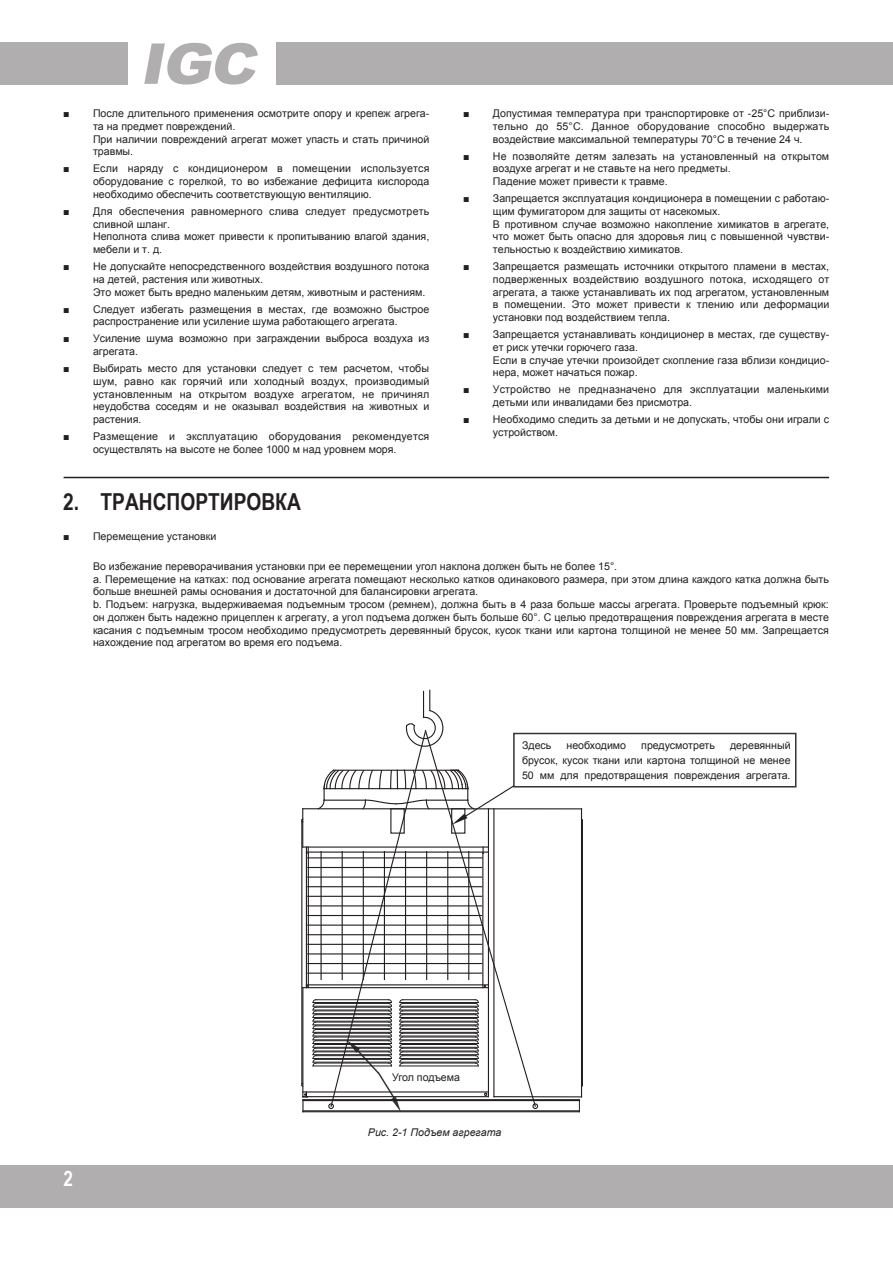
<style>
.page{position:relative;width:893px;height:1263px;background:#fff}
.page>*{position:absolute;margin:0;border:0;box-sizing:border-box;transform-origin:0 0}
.t1{font:700 23.4px "Arial Narrow";color:#231f20}
.t2{font:700 21.3px "Arial Narrow";color:#fff}
.t3{font:10.65px/12.8px "Arial";color:#231f20}
.t4{font:italic 10.65px "Arial";color:#231f20}
.t5{font:10.65px "Arial";letter-spacing:-.02em;color:#231f20}
</style>
<div class="page">
<div style="left:0;top:1165px;width:893px;height:42px;background:#b0aeaf"></div>
<div style="left:276px;top:43px;width:617px;height:42px;background:#b0aeaf"></div>
<div style="left:0;top:43px;width:127px;height:42px;background:#b0aeaf"></div>
<svg style="left:144px;top:43px;width:114px;height:42px"></svg>
<hr style="left:64px;top:477px;width:765px;height:1px;background:#231f20">
<hr style="left:303px;top:1111px;width:276px;height:1px;background:#231f20">
<hr style="left:303px;top:1110px;width:276px;height:1px;background:#231f20">
<hr style="left:303px;top:1100px;width:276px;height:1px;background:#231f20">
<hr style="left:303px;top:1099px;width:276px;height:1px;background:#231f20">
<hr style="left:303px;top:808px;width:278px;height:1px;background:#231f20">
<svg style="left:579px;top:1099px;width:1px;height:12px"></svg>
<hr style="left:581px;top:809px;width:1px;height:288px;background:#231f20">
<hr style="left:582px;top:820px;width:1px;height:265px;background:#231f20">
<hr style="left:494px;top:1096px;width:87px;height:1px;background:#231f20">
<svg style="left:301px;top:690px;width:238px;height:422px"></svg>
<div style="left:513px;top:733px;width:283px;height:54px;border:2px solid #323436"></div>
<p class="t3" style="left:93px;top:107px;width:338px;text-indent:-30px">■ После длительного применения осмотрите опору и крепеж агрега&shy;та на предмет повреждений.<br>При наличии повреждений агрегат может упасть и стать причиной травмы.</p>
<p class="t3" style="left:93px;top:162px;width:338px;text-align:justify;text-indent:-30px">■ Если наряду с кондиционером в помещении используется оборудование с горелкой, то во избежание дефицита кислорода необходимо обеспечить соответствующую вентиляцию.</p>
<p class="t3" style="left:93px;top:205px;width:338px;text-indent:-30px">■ Для обеспечения равномерного слива следует предусмотреть сливной шланг.<br>Неполнота слива может привести к пропитыванию влагой здания, мебели и т. д.</p>
<p class="t3" style="left:93px;top:260px;width:338px;text-indent:-30px">■ Не допускайте непосредственного воздействия воздушного потока на детей, растения или животных.<br>Это может быть вредно маленьким детям, животным и растениям.</p>
<p class="t3" style="left:63px;top:303px;width:368px;text-align:center">■ Следует избегать размещения в местах, где возможно быстрое распространение или усиление шума работающего агрегата.</p>
<p class="t3" style="left:93px;top:332px;width:338px;text-indent:-30px">■ Усиление шума возможно при заграждении выброса воздуха из агрегата.</p>
<p class="t3" style="left:93px;top:362px;width:338px;text-align:justify;text-indent:-30px">■ Выбирать место для установки следует с тем расчетом, чтобы шум, равно как горячий или холодный воздух, производимый установленным на открытом воздухе агрегатом, не причинял неудобства соседям и не оказывал воздействия на животных и растения.</p>
<p class="t3" style="left:63px;top:430px;width:368px;text-align:center">■ Размещение и эксплуатацию оборудования рекомендуется осуществлять на высоте не более 1000 м над уровнем моря.</p>
<h1 class="t1" style="left:63px;top:484px;width:239px">2. ТРАНСПОРТИРОВКА</h1>
<p class="t3" style="left:493px;top:107px;width:338px;text-align:justify;text-indent:-30px">■ Допустимая температура при транспортировке от -25°C приблизи&shy;тельно до 55°C. Данное оборудование способно выдержать воздействие максимальной температуры 70°C в течение 24 ч.</p>
<p class="t3" style="left:493px;top:149px;width:338px;text-indent:-30px">■ Не позволяйте детям залезать на установленный на открытом воздухе агрегат и не ставьте на него предметы.<br>Падение может привести к травме.</p>
<p class="t3" style="left:493px;top:192px;width:338px;text-indent:-30px">■ Запрещается эксплуатация кондиционера в помещении с работаю&shy;щим фумигатором для защиты от насекомых.<br>В противном случае возможно накопление химикатов в агрегате, что может быть опасно для здоровья лиц с повышенной чувстви&shy;тельностью к воздействию химикатов.</p>
<p class="t3" style="left:493px;top:260px;width:338px;text-align:justify;text-indent:-30px">■ Запрещается размещать источники открытого пламени в местах, подверженных воздействию воздушного потока, исходящего от агрегата, а также устанавливать их под агрегатом, установленным в помещении. Это может привести к тлению или деформации установки под воздействием тепла.</p>
<p class="t3" style="left:493px;top:328px;width:338px;text-indent:-30px">■ Запрещается устанавливать кондиционер в местах, где существу&shy;ет риск утечки горючего газа.<br>Если в случае утечки произойдет скопление газа вблизи кондицио&shy;нера, может начаться пожар.</p>
<p class="t3" style="left:493px;top:383px;width:338px;text-indent:-30px">■ Устройство не предназначено для эксплуатации маленькими детьми или инвалидами без присмотра.</p>
<p class="t3" style="left:493px;top:413px;width:338px;text-indent:-30px">■ Необходимо следить за детьми и не допускать, чтобы они играли с устройством.</p>
<p class="t3" style="left:63px;top:530px;width:155px">■ Перемещение установки</p>
<p class="t3" style="left:93px;top:560px;width:737px">Во избежание переворачивания установки при ее перемещении угол наклона должен быть не более 15°.<br>a. Перемещение на катках: под основание агрегата помещают несколько катков одинакового размера, при этом длина каждого катка должна быть больше внешней рамы основания и достаточной для балансировки агрегата.<br>b. Подъем: нагрузка, выдерживаемая подъемным тросом (ремнем), должна быть в 4 раза больше массы агрегата. Проверьте подъемный крюк: он должен быть надежно прицеплен к агрегату, а угол подъема должен быть больше 60°. С целью предотвращения повреждения агрегата в месте касания с подъемным тросом необходимо предусмотреть деревянный брусок, кусок ткани или картона толщиной не менее 50 мм. Запрещается нахождение под агрегатом во время его подъема.</p>
<h2 class="t2" style="left:63px;top:1163px;width:11px">2</h2>
<p class="t3" style="left:522px;top:738px;width:31px">Здесь</p>
<p class="t3" style="left:566px;top:738px;width:61px">необходимо</p>
<p class="t3" style="left:641px;top:738px;width:75px">предусмотреть</p>
<p class="t3" style="left:522px;top:737px;width:270px;line-height:15px;text-align:justify;text-indent:208px">деревянный брусок, кусок ткани или картона толщиной не менее 50 мм для предотвращения повреждения агрегата.</p>
<p class="t5" style="left:392px;top:1070px;width:69px">Угол подъема</p>
<p class="t4" style="left:368px;top:1125px;width:135px">Рис. 2-1 Подъем агрегата</p>
</div>
